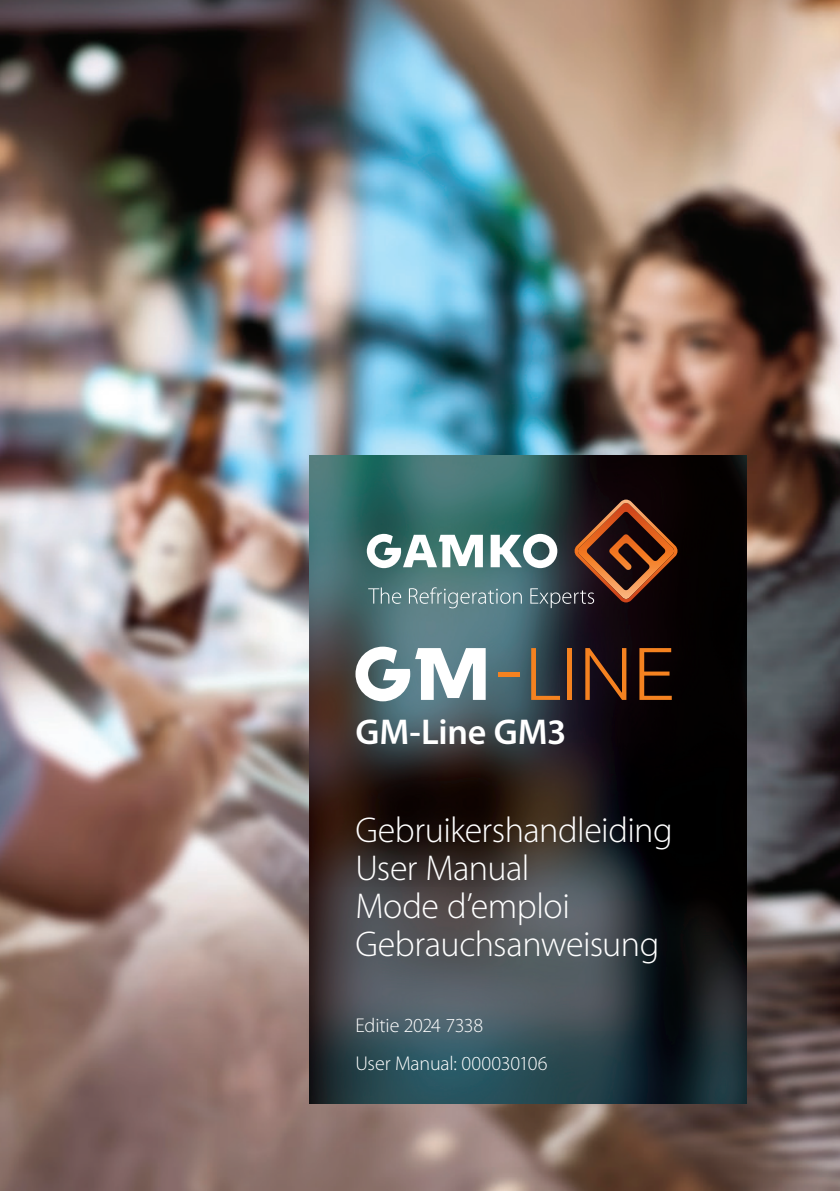
<style>
.page{position:relative;width:840px;height:1191px;background:#fff}
.page>*{position:absolute;margin:0;border:0;box-sizing:border-box;transform-origin:0 0}
.t1{font:300 36px/38px "Myriad Pro";letter-spacing:-.015em;color:#fff}
.t2{font:600 36px "Myriad Pro";letter-spacing:-.01em;color:#fff}
.t3{font:300 20px/38px "Myriad Pro";letter-spacing:-.005em;color:#fff}
</style>
<div class="page">
<img style="left:0;top:0;width:839px;height:1191px">
<img style="left:310px;top:456px;width:436px;height:647px">
<svg style="left:366px;top:499px;width:311px;height:109px;background:#56625d"></svg>
<svg style="left:355px;top:646px;width:130px;height:55px"></svg>
<hr style="left:498px;top:672px;width:21px;height:4px;background:#f58220">
<svg style="left:531px;top:648px;width:28px;height:52px"></svg>
<div style="left:567px;top:648px;width:5px;height:52px;background:#f58220"></div>
<svg style="left:585px;top:648px;width:41px;height:52px;background:#582e17"></svg>
<svg style="left:639px;top:648px;width:32px;height:52px;background:#592d0d"></svg>
<p class="t2" style="left:355px;top:709px;width:212px">GM-Line GM3</p>
<p class="t1" style="left:355px;top:810px;width:319px">Gebruikershandleiding<br>User Manual<br>Mode d’emploi<br>Gebrauchsanweisung</p>
<p class="t3" style="left:355px;top:1006px;width:193px">Editie 2024 7338<br>User Manual: 000030106</p>
</div>
